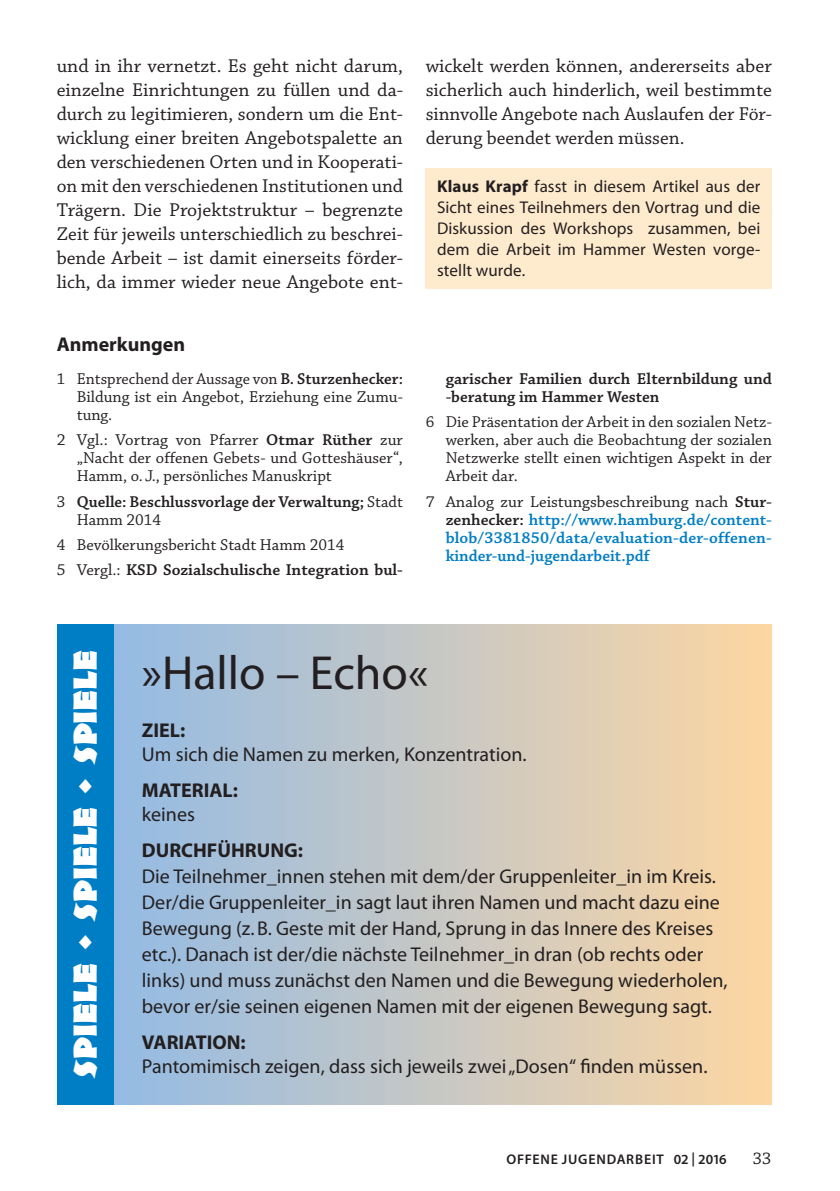
<style>
.page{position:relative;width:840px;height:1191px;background:#fff}
.page>*{position:absolute;margin:0;border:0;box-sizing:border-box;transform-origin:0 0}
.t1{font:48px "Myriad Pro";color:#231f20}
.t2{font:32px "Neuland LT Std";letter-spacing:-.005em;color:#fff;scale:1.1 1}
.t3{font:20px/26px "Myriad Pro";color:#231f20}
.t4{font:700 20px "Myriad Pro";color:#231f20}
.t5{font:19.6px/24px "Chaparral Pro";color:#231f20;text-align:justify}
.t6{font:17.6px "Chaparral Pro";color:#231f20}
.t7{font:17px/21px "Myriad Pro";letter-spacing:.01em;color:#231f20;text-align:justify}
.t8{font:16.4px/18px "Chaparral Pro";color:#231f20;text-align:justify}
.t9{font:600 16.4px/18px "Chaparral Pro";letter-spacing:.005em;color:#007ec5;text-align:justify}
.t10{font:600 16.4px/18px "Chaparral Pro";color:#231f20}
.t11{font:600 14px "Myriad Pro";letter-spacing:.055em;color:#231f20}
.s1{font-weight:700}
.s2{font-weight:600}
.s3{font-weight:400}
.s4{font-weight:400;color:#231f20}
.s5{color:#231f20}
</style>
<div class="page">
<div style="left:113px;top:624px;width:658px;height:480px;background:linear-gradient(to right,#93bae4,#fdd6a3)"></div>
<div style="left:57px;top:624px;width:56px;height:480px;background:#007ec5"></div>
<div style="left:425px;top:168px;width:346px;height:120px;background:#feeacc"></div>
<p class="t5" style="left:57px;top:55px;width:347px">und in ihr vernetzt. Es geht nicht darum, einzelne Einrichtungen zu füllen und da&shy;durch zu legitimieren, sondern um die Ent&shy;wicklung einer breiten Angebotspalette an den verschiedenen Orten und in Kooperati&shy;on mit den verschiedenen Institutionen und Trägern. Die Projektstruktur – begrenzte Zeit für jeweils unterschiedlich zu beschrei&shy;bende Arbeit – ist damit einerseits förder&shy;lich, da immer wieder neue Angebote ent-</p>
<p class="t5" style="left:425px;top:55px;width:347px">wickelt werden können, andererseits aber sicherlich auch hinderlich, weil bestimmte sinnvolle Angebote nach Auslaufen der För&shy;derung beendet werden müssen.</p>
<p class="t7" style="left:437px;top:176px;width:325px"><span class="s1">Klaus Krapf</span> fasst in diesem Artikel aus der Sicht eines Teilnehmers den Vortrag und die Diskussion des Workshops zusammen, bei dem die Arbeit im Hammer Westen vorge&shy;stellt wurde.</p>
<p class="t4" style="left:57px;top:331px;width:130px">Anmerkungen</p>
<p class="t8" style="left:77px;top:371px;width:327px;text-indent:-20px">1 Entsprechend der Aussage von <span class="s2">B. Sturzenhecker:<br></span>Bildung ist ein Angebot, Erziehung eine Zumu&shy;tung.</p>
<p class="t8" style="left:77px;top:432px;width:327px;text-indent:-20px">2 Vgl.: Vortrag von Pfarrer <span class="s2">Otmar Rüther</span> zur „Nacht der offenen Gebets- und Gotteshäuser“, Hamm, o. J., persönliches Manuskript</p>
<p class="t10" style="left:77px;top:493px;width:327px;text-indent:-20px"><span class="s3">3</span> Quelle: Beschlussvorlage der Verwaltung; <span class="s3">Stadt<br>Hamm 2014</span></p>
<p class="t8" style="left:57px;top:532px;width:347px;line-height:25px">4 Bevölkerungsbericht Stadt Hamm 2014<br>5 Vergl.: <span class="s2">KSD Sozialschulische Integration bul-</span></p>
<p class="t10" style="left:445px;top:371px;width:327px">garischer Familien durch Elternbildung und -beratung im Hammer Westen</p>
<p class="t8" style="left:445px;top:414px;width:327px;text-indent:-20px">6 Die Präsentation der Arbeit in den sozialen Netz&shy;werken, aber auch die Beobachtung der sozialen Netzwerke stellt einen wichtigen Aspekt in der Arbeit dar.</p>
<p class="t9" style="left:445px;top:493px;width:327px;text-indent:-20px"><span class="s4">7 Analog zur Leistungsbeschreibung nach</span> <span class="s5">Stur&shy;zenhecker:</span> http://www.hamburg.de/content&shy;blob/3381850/data/evaluation-der-offenen&shy;kinder-und-jugendarbeit.pdf</p>
<h2 class="t2" style="left:66px;top:1078px;width:391px;rotate:-90deg">Spiele · Spiele · Spiele</h2>
<h1 class="t1" style="left:142px;top:643px;width:287px">»Hallo – Echo«</h1>
<p class="t4" style="left:142px;top:717px;width:45px">ZIEL:</p>
<p class="t3" style="left:142px;top:740px;width:386px">Um sich die Namen zu merken, Konzentration.</p>
<p class="t4" style="left:142px;top:777px;width:98px">MATERIAL:</p>
<p class="t3" style="left:142px;top:800px;width:55px">keines</p>
<p class="t4" style="left:142px;top:837px;width:14px">DURC</p>
<p class="t4" style="left:193px;top:837px;width:111px">HFÜHRU NG:</p>
<p class="t3" style="left:142px;top:862px;width:587px">Die Teilnehmer_innen stehen mit dem/der Gruppenleiter_in im Kreis.<br>Der/die Gruppenleiter_in sagt laut ihren Namen und macht dazu eine Bewegung (z.B. Geste mit der Hand, Sprung in das Innere des Kreises etc.). Danach ist der/die nächste Teilnehmer_in dran (ob rechts oder links) und muss zunächst den Namen und die Bewegung wiederholen, bevor er/sie seinen eigenen Namen mit der eigenen Bewegung sagt.</p>
<p class="t4" style="left:142px;top:1029px;width:105px">VARIATION:</p>
<p class="t3" style="left:142px;top:1052px;width:566px">Pantomimisch zeigen, dass sich jeweils zwei „Dosen“ finden müssen.</p>
<p class="t11" style="left:506px;top:1150px;width:221px">OFFENE JUGENDARBEIT 02 | 2016</p>
<p class="t6" style="left:752px;top:1148px;width:20px">33</p>
</div>
